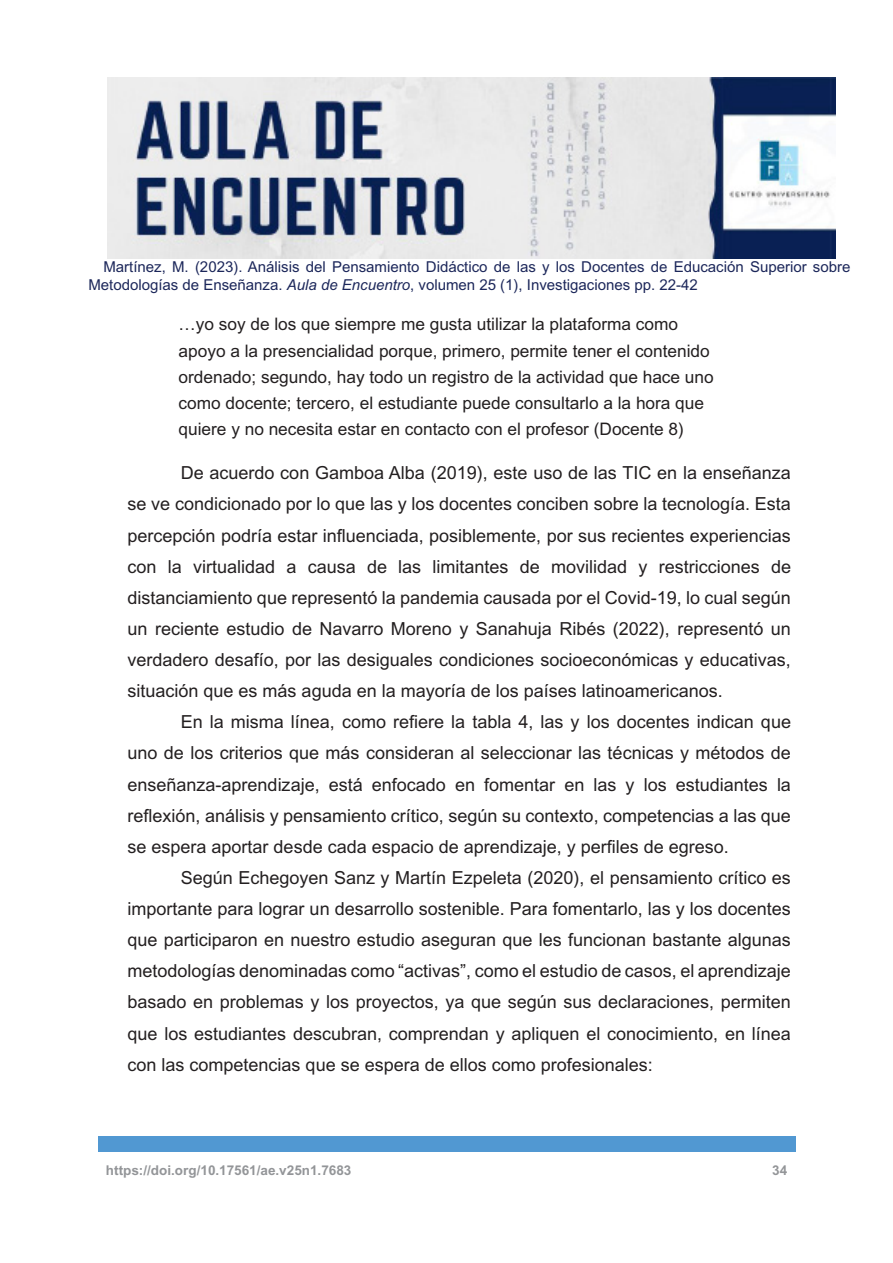
<style>
.page{position:relative;width:893px;height:1263px;background:#fff}
.page>*{position:absolute;margin:0;border:0;box-sizing:border-box;transform-origin:0 0}
.TX{font:18px/31.2px "Arial MT Std";color:#231f20;text-align:justify}
.EXT{font:17.25px/26.2px "Arial MT Std";color:#231f20}
.t1{font:15px/18px "Arial MT Std";color:#1c275a}
.t2{font:700 13.5px "Arial MT Std";color:#939598}
.s1{font-style:italic}
</style>
<div class="page">
<img style="left:108px;top:77px;width:727px;height:182px">
<div style="left:98px;top:1136px;width:697px;height:16px;background:#5198d2"></div>
<p class="t1" style="left:88px;top:258px;width:764px;text-indent:15px">Martínez, M. (2023). Análisis del Pensamiento Didáctico de las y los Docentes de Educación Superior sobre<br>Metodologías de Enseñanza. <span class="s1">Aula de Encuentro</span>, volumen 25 (1), Investigaciones pp. 22-42</p>
<p class="EXT" style="left:179px;top:311px;width:537px">…yo soy de los que siempre me gusta utilizar la plataforma como apoyo a la presencialidad porque, primero, permite tener el contenido ordenado; segundo, hay todo un registro de la actividad que hace uno como docente; tercero, el estudiante puede consultarlo a la hora que quiere y no necesita estar en contacto con el profesor (Docente 8)</p>
<p class="TX" style="left:128px;top:457px;width:665px;text-indent:53px">De acuerdo con Gamboa Alba (2019), este uso de las TIC en la enseñanza se ve condicionado por lo que las y los docentes conciben sobre la tecnología. Esta percepción podría estar influenciada, posiblemente, por sus recientes experiencias con la virtualidad a causa de las limitantes de movilidad y restricciones de distanciamiento que representó la pandemia causada por el Covid-19, lo cual según un reciente estudio de Navarro Moreno y Sanahuja Ribés (2022), representó un verdadero desafío, por las desiguales condiciones socioeconómicas y educativas, situación que es más aguda en la mayoría de los países latinoamericanos.</p>
<p class="TX" style="left:128px;top:706px;width:665px;text-indent:53px">En la misma línea, como refiere la tabla 4, las y los docentes indican que uno de los criterios que más consideran al seleccionar las técnicas y métodos de enseñanza-aprendizaje, está enfocado en fomentar en las y los estudiantes la reflexión, análisis y pensamiento crítico, según su contexto, competencias a las que se espera aportar desde cada espacio de aprendizaje, y perfiles de egreso.</p>
<p class="TX" style="left:128px;top:862px;width:665px;text-indent:53px">Según Echegoyen Sanz y Martín Ezpeleta (2020), el pensamiento crítico es importante para lograr un desarrollo sostenible. Para fomentarlo, las y los docentes que participaron en nuestro estudio aseguran que les funcionan bastante algunas metodologías denominadas como “activas”, como el estudio de casos, el aprendizaje basado en problemas y los proyectos, ya que según sus declaraciones, permiten que los estudiantes descubran, comprendan y apliquen el conocimiento, en línea con las competencias que se espera de ellos como profesionales:</p>
<p class="t2" style="left:106px;top:1162px;width:247px">https://doi.org/10.17561/ae.v25n1.7683</p>
<p class="t2" style="left:772px;top:1162px;width:17px">34</p>
</div>
